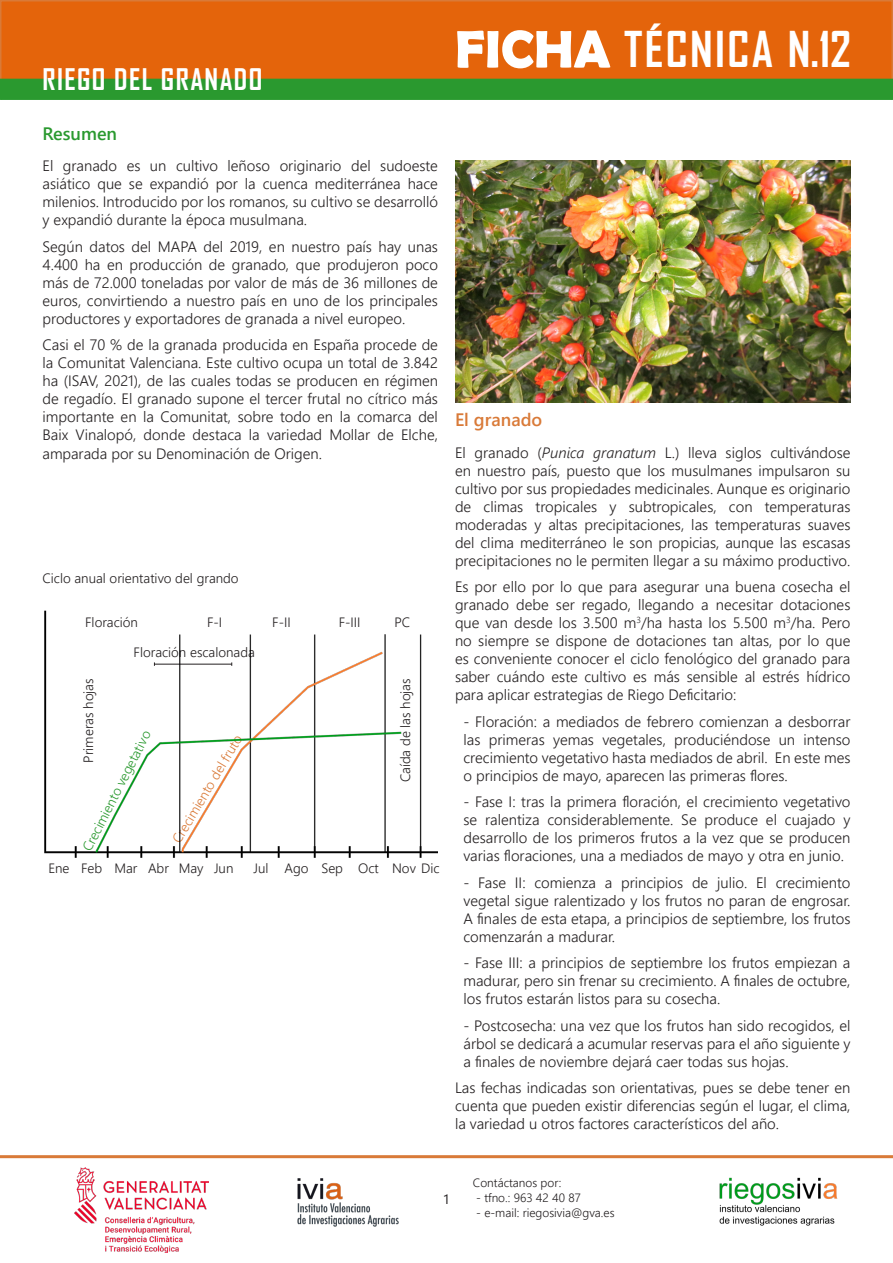
<style>
.page{position:relative;width:893px;height:1263px;background:#fff}
.page>*{position:absolute;margin:0;border:0;box-sizing:border-box;transform-origin:0 0}
.t1{font:700 47.25px "Agency FB";letter-spacing:.05em;color:#fff}
.t2{font:700 28.5px "Agency FB";letter-spacing:.05em;color:#fff}
.t3{font:600 18px "Segoe UI";color:#d97a38}
.t4{font:600 18px "Segoe UI";color:#2a992f}
.t5{font:300 15px/18px "Segoe UI";color:#231f20;text-align:justify}
.t6{font:300 13.5px "Segoe UI";color:#231f20}
.t7{font:300 13.5px "Segoe UI";color:#2a992f}
.t8{font:300 13.5px "Segoe UI";color:#d97a38}
.t9{font:13.5px "Segoe UI";color:#231f20}
.t10{font:300 12px "Segoe UI";color:#231f20}
.s1{font-family:"Berlin Sans FB Demi";font-size:53.25px}
.s2{font-style:italic}
</style>
<div class="page">
<div style="left:0;top:0;width:893px;height:85px;background:#e4640b;border:2px solid #d97a38"></div>
<div style="left:0;top:79px;width:893px;height:21px;background:#2a992f"></div>
<img style="left:74px;top:1167px;width:134px;height:85px">
<img style="left:719px;top:1177px;width:119px;height:49px">
<hr style="left:0;top:1155px;width:893px;height:3px;background:#d97a38">
<img style="left:272px;top:1158px;width:134px;height:69px">
<img style="left:455px;top:161px;width:395px;height:241px">
<img style="left:44px;top:610px;width:394px;height:248px">
<p class="t2" style="left:43px;top:61px;width:221px">RIEGO DEL GRANADO</p>
<p class="t4" style="left:43px;top:116px;width:76px">Resumen</p>
<p class="t5" style="left:43px;top:156px;width:397px">El granado es un cultivo leñoso originario del sudoeste asiático que se expandió por la cuenca mediterránea hace milenios. Introducido por los romanos, su cultivo se desarrolló y expandió durante la época musulmana.</p>
<p class="t5" style="left:43px;top:236px;width:397px">Según datos del MAPA del 2019, en nuestro país hay unas 4.400 ha en producción de granado, que produjeron poco más de 72.000 toneladas por valor de más de 36 millones de euros, convirtiendo a nuestro país en uno de los principales productores y exportadores de granada a nivel europeo.</p>
<p class="t5" style="left:43px;top:335px;width:397px">Casi el 70 % de la granada producida en España procede de la Comunitat Valenciana. Este cultivo ocupa un total de 3.842 ha (ISAV, 2021), de las cuales todas se producen en régimen de regadío. El granado supone el tercer frutal no cítrico más importante en la Comunitat, sobre todo en la comarca del Baix Vinalopó, donde destaca la variedad Mollar de Elche, amparada por su Denominación de Origen.</p>
<p class="t6" style="left:43px;top:565px;width:198px">Ciclo anual orientativo del grando</p>
<p class="t6" style="left:85px;top:609px;width:54px">Floración</p>
<p class="t6" style="left:207px;top:609px;width:17px">F-I</p>
<p class="t6" style="left:272px;top:609px;width:20px">F-II</p>
<p class="t6" style="left:339px;top:609px;width:23px">F-III</p>
<p class="t6" style="left:394px;top:609px;width:17px">PC</p>
<p class="t6" style="left:134px;top:639px;width:123px">Floración escalonada</p>
<p class="t6" style="left:76px;top:762px;width:86px;rotate:-90deg">Primeras hojas</p>
<p class="t6" style="left:392px;top:782px;width:106px;rotate:-90deg">Caída de las hojas</p>
<p class="t7" style="left:75px;top:844px;width:135px;rotate:-63deg">Crecimiento vegetativo</p>
<p class="t8" style="left:165px;top:835px;width:124px;rotate:-59deg">Crecimiento del fruto</p>
<p class="t6" style="left:48px;top:856px;width:23px">Ene</p>
<p class="t6" style="left:81px;top:856px;width:23px">Feb</p>
<p class="t6" style="left:115px;top:856px;width:25px">Mar</p>
<p class="t6" style="left:148px;top:856px;width:22px">Abr</p>
<p class="t6" style="left:179px;top:856px;width:26px">May</p>
<p class="t6" style="left:214px;top:856px;width:21px">Jun</p>
<p class="t6" style="left:253px;top:856px;width:17px">Jul</p>
<p class="t6" style="left:284px;top:856px;width:26px">Ago</p>
<p class="t6" style="left:321px;top:856px;width:23px">Sep</p>
<p class="t6" style="left:358px;top:856px;width:22px">Oct</p>
<p class="t6" style="left:392px;top:856px;width:49px">Nov Dic</p>
<p class="t1" style="left:455px;top:20px;width:397px"><span class="s1">FICHA</span> TÉCNICA N.12</p>
<p class="t3" style="left:455px;top:402px;width:89px">El granado</p>
<p class="t5" style="left:455px;top:442px;width:397px">El granado (<span class="s2">Punica granatum</span> L.) lleva siglos cultivándose en nuestro país, puesto que los musulmanes impulsaron su cultivo por sus propiedades medicinales. Aunque es originario de climas tropicales y subtropicales, con temperaturas moderadas y altas precipitaciones, las temperaturas suaves del clima mediterráneo le son propicias, aunque las escasas precipitaciones no le permiten llegar a su máximo productivo.</p>
<p class="t5" style="left:455px;top:576px;width:397px">Es por ello por lo que para asegurar una buena cosecha el granado debe ser regado, llegando a necesitar dotaciones que van desde los 3.500 m<sup>3</sup>/ha hasta los 5.500 m<sup>3</sup>/ha. Pero no siempre se dispone de dotaciones tan altas, por lo que es conveniente conocer el ciclo fenológico del granado para saber cuándo este cultivo es más sensible al estrés hídrico para aplicar estrategias de Riego Deficitario:</p>
<p class="t5" style="left:463px;top:711px;width:388px">- Floración: a mediados de febrero comienzan a desborrar las primeras yemas vegetales, produciéndose un intenso crecimiento vegetativo hasta mediados de abril. En este mes o principios de mayo, aparecen las primeras flores.</p>
<p class="t5" style="left:463px;top:791px;width:388px">- Fase I: tras la primera floración, el crecimiento vegetativo se ralentiza considerablemente. Se produce el cuajado y desarrollo de los primeros frutos a la vez que se producen varias floraciones, una a mediados de mayo y otra en junio.</p>
<p class="t5" style="left:463px;top:872px;width:388px">- Fase II: comienza a principios de julio. El crecimiento vegetal sigue ralentizado y los frutos no paran de engrosar.<br>A finales de esta etapa, a principios de septiembre, los frutos comenzarán a madurar.</p>
<p class="t5" style="left:463px;top:952px;width:388px">- Fase III: a principios de septiembre los frutos empiezan a madurar, pero sin frenar su crecimiento. A finales de octubre, los frutos estarán listos para su cosecha.</p>
<p class="t5" style="left:463px;top:1015px;width:388px">- Postcosecha: una vez que los frutos han sido recogidos, el árbol se dedicará a acumular reservas para el año siguiente y a finales de noviembre dejará caer todas sus hojas.</p>
<p class="t5" style="left:455px;top:1077px;width:397px">Las fechas indicadas son orientativas, pues se debe tener en cuenta que pueden existir diferencias según el lugar, el clima, la variedad u otros factores característicos del año.</p>
<p class="t9" style="left:443px;top:1186px;width:9px">1</p>
<p class="t10" style="left:473px;top:1171px;width:90px">Contáctanos por:</p>
<p class="t10" style="left:476px;top:1186px;width:106px">- tfno.: 963 42 40 87</p>
<p class="t10" style="left:476px;top:1201px;width:140px">- e-mail: riegosivia@gva.es</p>
</div>
